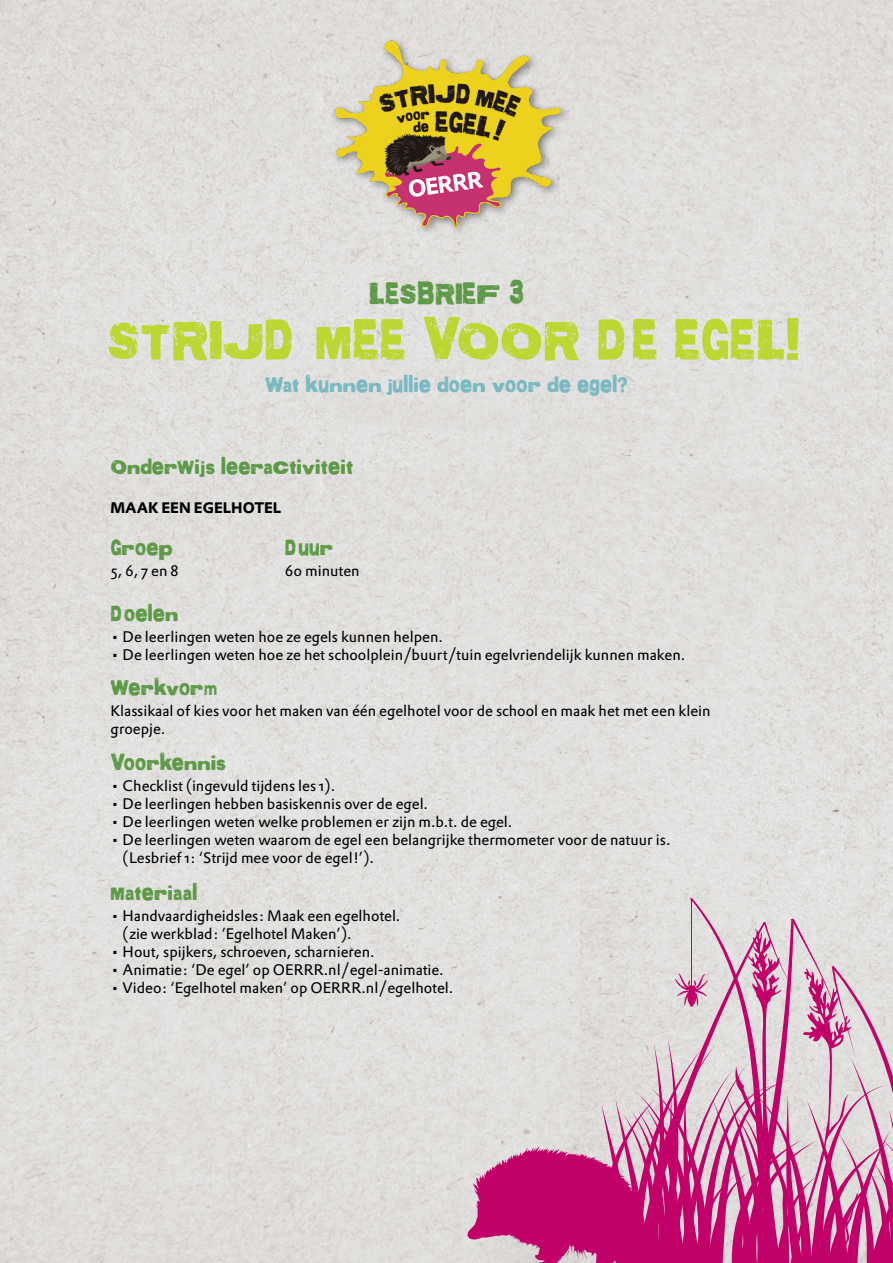
<style>
.page{position:relative;width:893px;height:1263px;background:#fff}
.page>*{position:absolute;margin:0;border:0;box-sizing:border-box;transform-origin:0 0}
.t1{font:58.5px "Morethan Enough";letter-spacing:.01em;color:#bdd732}
.t2{font:31.5px "Morethan Enough";letter-spacing:.01em;color:#5d9947}
.t3{font:22.5px "Morethan Enough";letter-spacing:.01em;color:#5d9947}
.t4{font:22.5px "Morethan Enough";letter-spacing:.005em;color:#79b9c1}
.t5{font:15px/18px "DTL Prokyon ST";color:#000}
.t6{font:15px "DTL Prokyon T Bold";color:#000}
</style>
<div class="page">
<img style="left:0;top:0;width:893px;height:1263px">
<img style="left:326px;top:15px;width:241px;height:238px">
<svg style="left:467px;top:898px;width:426px;height:365px"></svg>
<h2 class="t2" style="left:369px;top:271px;width:156px">LESBRIEF 3</h2>
<h1 class="t1" style="left:108px;top:298px;width:695px">STRIJD MEE VOOR DE EGEL!</h1>
<h3 class="t4" style="left:265px;top:369px;width:364px">Wat kunnen jullie doen voor de egel?</h3>
<h3 class="t3" style="left:111px;top:450px;width:244px">Onderwijs leeractiviteit</h3>
<p class="t6" style="left:111px;top:497px;width:172px">MAAK EEN EGELHOTEL</p>
<h3 class="t3" style="left:111px;top:532px;width:64px">Groep</h3>
<p class="t5" style="left:111px;top:562px;width:69px">5, 6, 7 en 8</p>
<h3 class="t3" style="left:285px;top:532px;width:50px">Duur</h3>
<p class="t5" style="left:285px;top:562px;width:76px">60 minuten</p>
<h3 class="t3" style="left:111px;top:597px;width:69px">Doelen</h3>
<p class="t5" style="left:111px;top:627px;width:334px">• De leerlingen weten hoe ze egels kunnen helpen.</p>
<p class="t5" style="left:111px;top:645px;width:576px">• De leerlingen weten hoe ze het schoolplein/buurt/tuin egelvriendelijk kunnen maken.</p>
<h3 class="t3" style="left:111px;top:672px;width:108px">Werkvorm</h3>
<p class="t5" style="left:111px;top:702px;width:602px">Klassikaal of kies voor het maken van één egelhotel voor de school en maak het met een klein groepje.</p>
<h3 class="t3" style="left:111px;top:746px;width:117px">Voorkennis</h3>
<p class="t5" style="left:111px;top:776px;width:226px">• Checklist (ingevuld tijdens les 1).</p>
<p class="t5" style="left:111px;top:794px;width:319px">• De leerlingen hebben basiskennis over de egel.</p>
<p class="t5" style="left:111px;top:812px;width:403px">• De leerlingen weten welke problemen er zijn m.b.t. de egel.</p>
<p class="t5" style="left:123px;top:830px;width:549px;text-indent:-12px">• De leerlingen weten waarom de egel een belangrijke thermometer voor de natuur is. (Lesbrief 1: ‘Strijd mee voor de egel!’).</p>
<h3 class="t3" style="left:111px;top:877px;width:88px">Materiaal</h3>
<p class="t5" style="left:123px;top:907px;width:279px;text-indent:-12px">• Handvaardigheidsles: Maak een egelhotel. (zie werkblad: ’Egelhotel Maken’).</p>
<p class="t5" style="left:111px;top:943px;width:266px">• Hout, spijkers, schroeven, scharnieren.</p>
<p class="t5" style="left:111px;top:961px;width:335px">• Animatie: ‘De egel’ op OERRR.nl/egel-animatie.</p>
<p class="t5" style="left:111px;top:979px;width:344px">• Video: ‘Egelhotel maken’ op OERRR.nl/egelhotel.</p>
</div>
